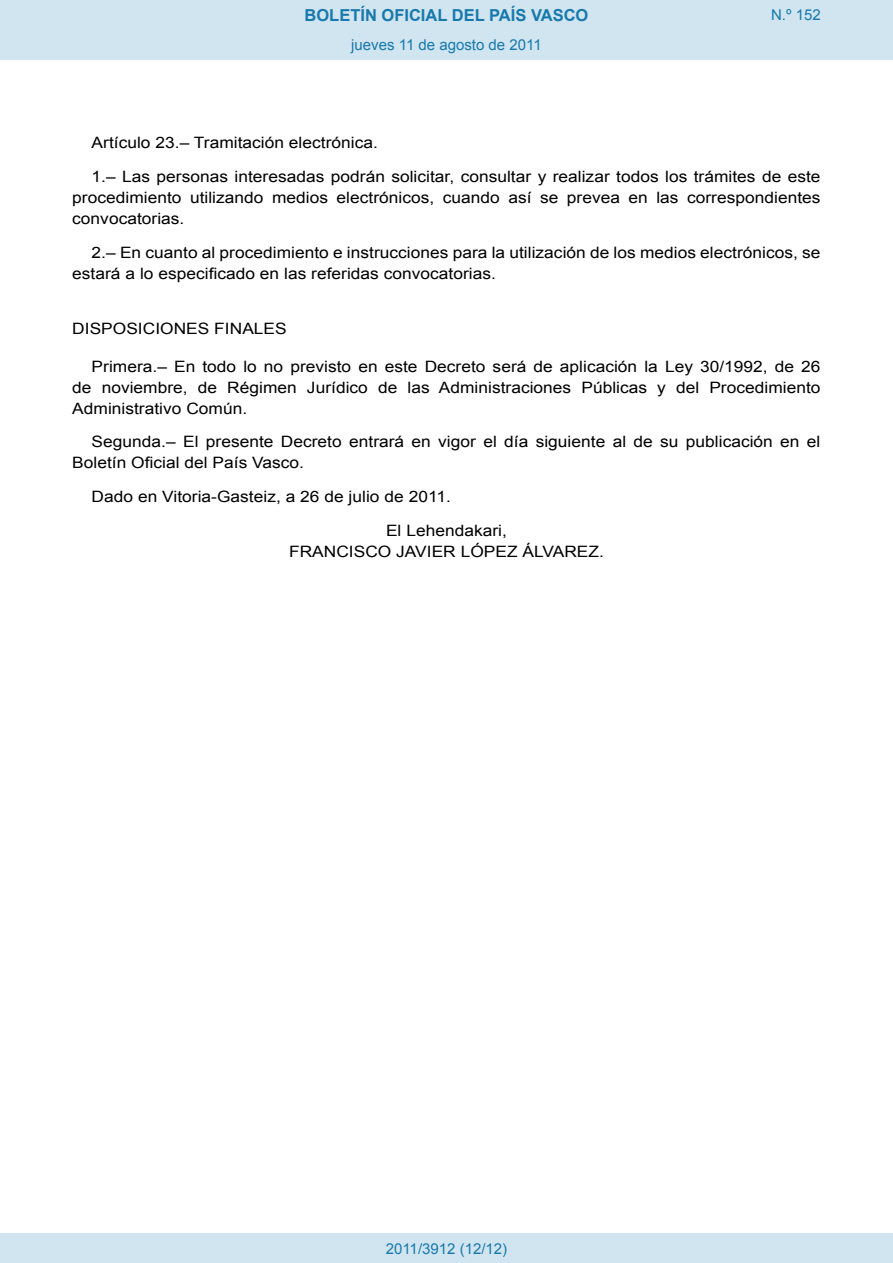
<style>
.page{position:relative;width:893px;height:1263px;background:#fff}
.page>*{position:absolute;margin:0;border:0;box-sizing:border-box;transform-origin:0 0}
.t1{font:700 16.5px "Arial";color:#1879ad}
.BOPVDetalle{font:15.6px/21px "Arial";color:#000;text-align:justify;scale:1.11 1}
.BOPVFirmaLugFec{font:15.6px "Arial";color:#000;scale:1.11 1}
.BOPVNombreLehen1{font:15.6px "Arial";color:#000;scale:1.11 1}
.BOPVDisposicion{font:15.6px "Arial";color:#000;scale:1.11 1}
.BOPVPuestoLehen1{font:15.6px "Arial";color:#000;scale:1.11 1}
.Paginacion_Centro{font:15px "Arial";color:#1879ad}
</style>
<div class="page">
<div style="left:0;top:0;width:893px;height:60px;background:#d0e5f0"></div>
<div style="left:0;top:1233px;width:893px;height:30px;background:#d0e5f0"></div>
<p class="t1" style="left:305px;top:4px;width:285px">BOLETÍN OFICIAL DEL PAÍS VASCO</p>
<p class="Paginacion_Centro" style="left:351px;top:35px;width:192px">jueves 11 de agosto de 2011</p>
<p class="Paginacion_Centro" style="left:771px;top:5px;width:51px">N.º 152</p>
<p class="BOPVDetalle" style="left:92px;top:132px;width:259px">Artículo 23.– Tramitación electrónica.</p>
<p class="BOPVDetalle" style="left:72px;top:166px;width:676px;text-indent:19px">1.– Las personas interesadas podrán solicitar, consultar y realizar todos los trámites de este procedimiento utilizando medios electrónicos, cuando así se prevea en las correspondientes convocatorias.</p>
<p class="BOPVDetalle" style="left:72px;top:242px;width:676px;text-indent:19px">2.– En cuanto al procedimiento e instrucciones para la utilización de los medios electrónicos, se estará a lo especificado en las referidas convocatorias.</p>
<p class="BOPVDisposicion" style="left:72px;top:318px;width:195px">DISPOSICIONES FINALES</p>
<p class="BOPVDetalle" style="left:72px;top:356px;width:676px;text-indent:19px">Primera.– En todo lo no previsto en este Decreto será de aplicación la Ley 30/1992, de 26 de noviembre, de Régimen Jurídico de las Administraciones Públicas y del Procedimiento Administrativo Común.</p>
<p class="BOPVDetalle" style="left:72px;top:432px;width:676px;text-indent:19px">Segunda.– El presente Decreto entrará en vigor el día siguiente al de su publicación en el<br>Boletín Oficial del País Vasco.</p>
<p class="BOPVFirmaLugFec" style="left:92px;top:486px;width:325px">Dado en Vitoria-Gasteiz, a 26 de julio de 2011.</p>
<p class="BOPVPuestoLehen1" style="left:386px;top:520px;width:110px">El Lehendakari,</p>
<p class="BOPVNombreLehen1" style="left:289px;top:541px;width:285px">FRANCISCO JAVIER LÓPEZ ÁLVAREZ.</p>
<p class="Paginacion_Centro" style="left:386px;top:1238px;width:123px">2011/3912 (12/12)</p>
</div>
